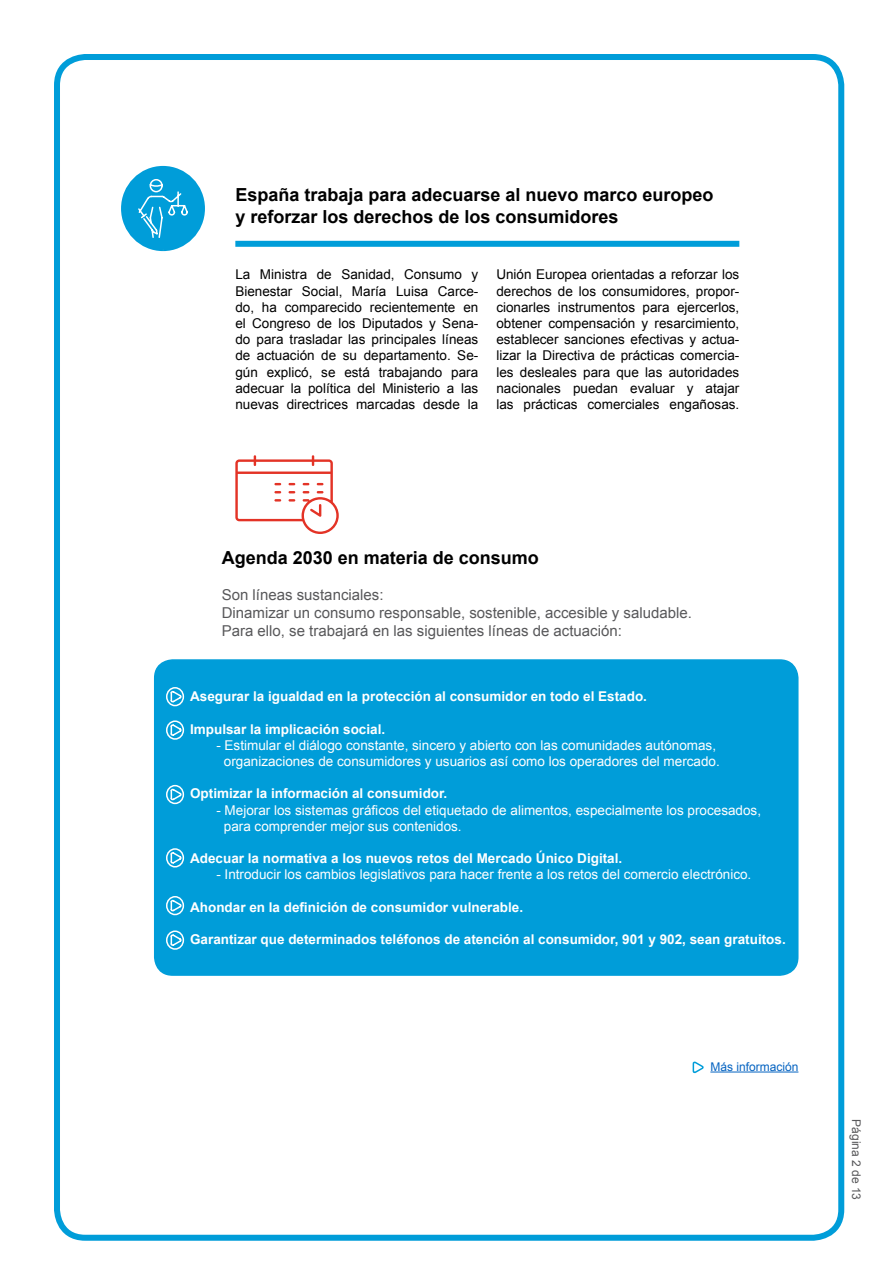
<style>
.page{position:relative;width:893px;height:1263px;background:#fff}
.page>*{position:absolute;margin:0;border:0;box-sizing:border-box;transform-origin:0 0}
.t1{font:700 18px/21.6px "Arial";color:#000}
.t2{font:15px/18px "Arial";color:#58585a}
.t3{font:13.5px/16.2px "Arial";color:#000;text-align:justify}
.t4{font:13.5px/16.2px "Arial";color:#fff;text-align:center}
.t5{font:700 13.5px "Arial";color:#fff}
.t6{font:12px "Arial";color:#0563c1}
.t7{font:12px "Arial";color:#58585a}
</style>
<div class="page">
<div style="left:235px;top:241px;width:504px;height:6px;background:#009dd9"></div>
<div style="left:121px;top:166px;width:84px;height:85px;background:#009dd9;border:6px solid #009dd9;border-radius:50%"></div>
<svg style="left:137px;top:178px;width:52px;height:61px"></svg>
<div style="left:688px;top:1058px;width:18px;height:19px;background:#fff;border:2px solid #fff;border-radius:50%"></div>
<svg style="left:691px;top:1060px;width:13px;height:14px"></svg>
<hr style="left:710px;top:1071px;width:88px;height:1px;background:#0563c1">
<div style="left:54px;top:54px;width:790px;height:1187px;border:6px solid #009dd9;border-radius:28px"></div>
<svg style="left:235px;top:455px;width:104px;height:79px"></svg>
<div style="left:155px;top:660px;width:643px;height:315px;background:#009dd9;border-radius:18px"></div>
<div style="left:154px;top:659px;width:644px;height:317px;border:2px solid #009dd9;border-radius:18px"></div>
<svg style="left:166px;top:720px;width:18px;height:20px"></svg>
<svg style="left:169px;top:723px;width:13px;height:14px"></svg>
<svg style="left:166px;top:785px;width:18px;height:19px"></svg>
<svg style="left:169px;top:788px;width:13px;height:13px"></svg>
<svg style="left:166px;top:848px;width:18px;height:19px"></svg>
<svg style="left:169px;top:851px;width:13px;height:14px"></svg>
<svg style="left:166px;top:896px;width:18px;height:19px"></svg>
<svg style="left:169px;top:899px;width:13px;height:13px"></svg>
<svg style="left:166px;top:930px;width:18px;height:20px"></svg>
<svg style="left:169px;top:933px;width:13px;height:14px"></svg>
<svg style="left:166px;top:687px;width:18px;height:19px"></svg>
<svg style="left:169px;top:690px;width:13px;height:13px"></svg>
<h1 class="t1" style="left:235px;top:184px;width:480px">España trabaja para adecuarse al nuevo marco europeo y reforzar los derechos de los consumidores</h1>
<p class="t3" style="left:235px;top:266px;width:244px">La Ministra de Sanidad, Consumo y Bienestar Social, María Luisa Carce&shy;do, ha comparecido recientemente en el Congreso de los Diputados y Sena&shy;do para trasladar las principales líneas de actuación de su departamento. Se&shy;gún explicó, se está trabajando para adecuar la política del Ministerio a las nuevas directrices marcadas desde la</p>
<p class="t3" style="left:496px;top:266px;width:244px">Unión Europea orientadas a reforzar los derechos de los consumidores, propor&shy;cionarles instrumentos para ejercerlos, obtener compensación y resarcimiento, establecer sanciones efectivas y actua&shy;lizar la Directiva de prácticas comercia&shy;les desleales para que las autoridades nacionales puedan evaluar y atajar las prácticas comerciales engañosas.</p>
<h1 class="t1" style="left:222px;top:547px;width:319px">Agenda 2030 en materia de consumo</h1>
<p class="t2" style="left:222px;top:586px;width:472px">Son líneas sustanciales:<br>Dinamizar un consumo responsable, sostenible, accesible y saludable.<br>Para ello, se trabajará en las siguientes líneas de actuación:</p>
<p class="t5" style="left:190px;top:687px;width:458px">Asegurar la igualdad en la protección al consumidor en todo el Estado.</p>
<p class="t5" style="left:190px;top:719px;width:197px">Impulsar la implicación social.</p>
<p class="t4" style="left:216px;top:737px;width:505px">- Estimular el diálogo constante, sincero y abierto con las comunidades autónomas, organizaciones de consumidores y usuarios así como los operadores del mercado.</p>
<p class="t5" style="left:190px;top:784px;width:259px">Optimizar la información al consumidor.</p>
<p class="t4" style="left:224px;top:802px;width:539px;text-align:left;text-indent:-8px">- Mejorar los sistemas gráficos del etiquetado de alimentos, especialmente los procesados, para comprender mejor sus contenidos.</p>
<p class="t5" style="left:190px;top:849px;width:434px">Adecuar la normativa a los nuevos retos del Mercado Único Digital.</p>
<p class="t4" style="left:216px;top:866px;width:536px">- Introducir los cambios legislativos para hacer frente a los retos del comercio electrónico.</p>
<p class="t5" style="left:190px;top:897px;width:335px">Ahondar en la definición de consumidor vulnerable.</p>
<p class="t5" style="left:190px;top:930px;width:597px">Garantizar que determinados teléfonos de atención al consumidor, 901 y 902, sean gratuitos.</p>
<p class="t6" style="left:710px;top:1058px;width:90px">Más información</p>
<p class="t7" style="left:865px;top:1119px;width:82px;rotate:90deg">Página 2 de 13</p>
</div>
